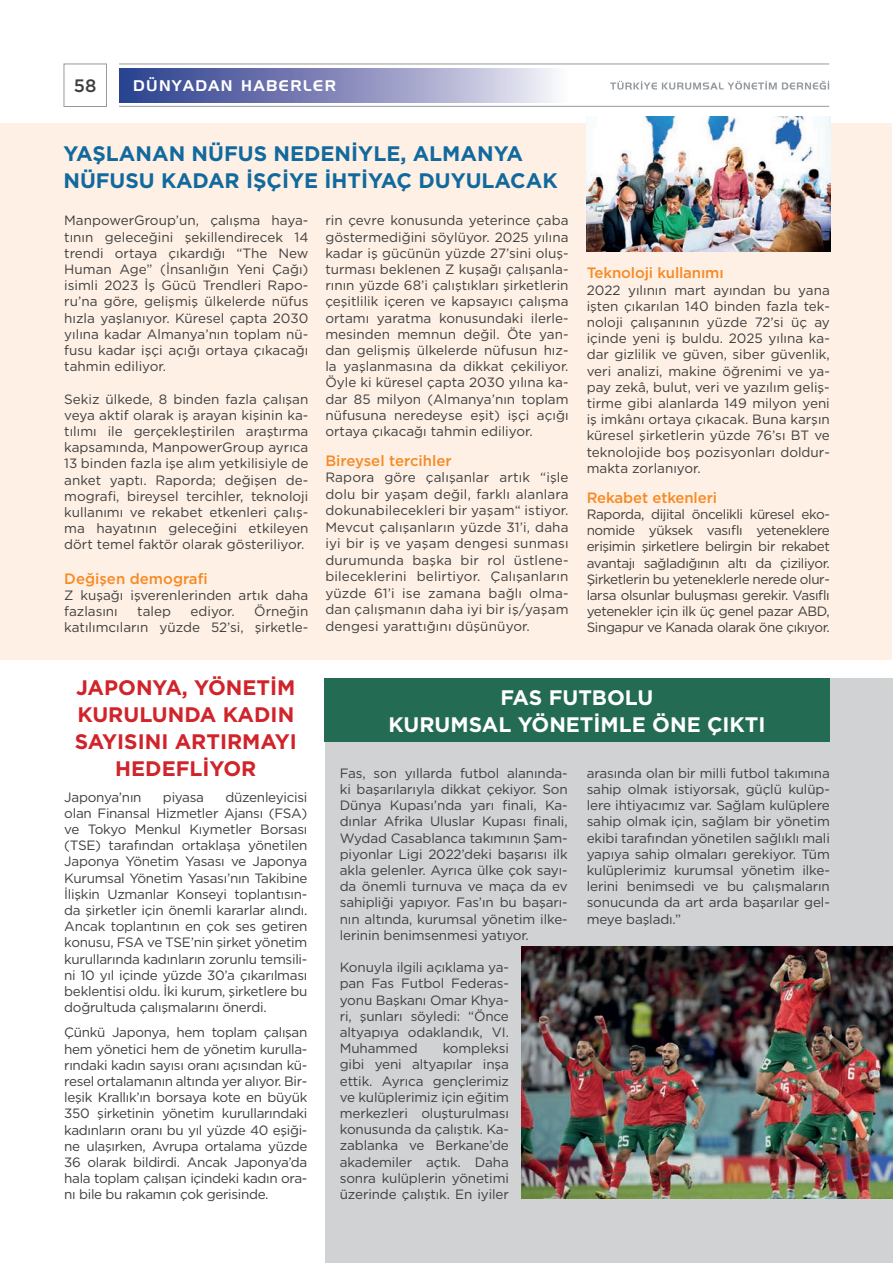
<style>
.page{position:relative;width:893px;height:1263px;background:#fff}
.page>*{position:absolute;margin:0;border:0;box-sizing:border-box;transform-origin:0 0}
.t1{font:700 21px/27px "Gotham";color:#11699e}
.t2{font:700 21px/27px "Gotham";color:#d1232a;text-align:center}
.t3{font:700 21px/27px "Gotham";color:#fff;text-align:center}
.t4{font:500 18px "Gotham";color:#3e3e3f}
.t5{font:500 15px "Gotham";letter-spacing:-.01em;color:#f68a26}
.t6{font:15px "Handel Gothic";letter-spacing:.1em;color:#fff}
.t7{font:13.5px/16.2px "Gotham";letter-spacing:-.01em;color:#3e3e3f;text-align:justify}
</style>
<div class="page">
<div style="left:64px;top:64px;width:43px;height:43px;border:1px solid #949a9f"></div>
<hr style="left:119px;top:64px;width:710px;height:1px;background:#949a9f">
<hr style="left:119px;top:106px;width:710px;height:1px;background:#949a9f">
<svg style="left:610px;top:81px;width:219px;height:9px"></svg>
<div style="left:119px;top:68px;width:449px;height:34px;background:linear-gradient(to right,#263789,#f2ecf5)"></div>
<div style="left:0;top:123px;width:892px;height:536px;background:#fef0e4"></div>
<div style="left:325px;top:678px;width:568px;height:585px;background:#d1d2d4"></div>
<div style="left:325px;top:678px;width:505px;height:64px;background:#236b52"></div>
<img style="left:586px;top:117px;width:244px;height:134px">
<img style="left:522px;top:946px;width:370px;height:252px">
<svg style="left:892px;top:946px;width:1px;height:253px"></svg>
<h2 class="t4" style="left:74px;top:79px;width:24px">58</h2>
<p class="t6" style="left:133px;top:77px;width:204px">DÜNYADAN HABERLER</p>
<h1 class="t1" style="left:63px;top:141px;width:496px">YAŞLANAN NÜFUS NEDENİYLE, ALMANYA<br>NÜFUSU KADAR İŞÇİYE İHTİYAÇ DUYULACAK</h1>
<p class="t7" style="left:64px;top:213px;width:246px">ManpowerGroup’un, çalışma haya&shy;tının geleceğini şekillendirecek 14 trendi ortaya çıkardığı “The New Human Age” (İnsanlığın Yeni Çağı) isimli 2023 İş Gücü Trendleri Rapo&shy;ru’na göre, gelişmiş ülkelerde nüfus hızla yaşlanıyor. Küresel çapta 2030 yılına kadar Almanya’nın toplam nü&shy;fusu kadar işçi açığı ortaya çıkacağı tahmin ediliyor.</p>
<p class="t7" style="left:64px;top:391px;width:246px">Sekiz ülkede, 8 binden fazla çalışan veya aktif olarak iş arayan kişinin ka&shy;tılımı ile gerçekleştirilen araştırma kapsamında, ManpowerGroup ayrıca 13 binden fazla işe alım yetkilisiyle de anket yaptı. Raporda; değişen de&shy;mografi, bireysel tercihler, teknoloji kullanımı ve rekabet etkenleri çalış&shy;ma hayatının geleceğini etkileyen dört temel faktör olarak gösteriliyor.</p>
<p class="t5" style="left:64px;top:573px;width:145px">Değişen demografi</p>
<p class="t7" style="left:64px;top:588px;width:246px">Z kuşağı işverenlerinden artık daha fazlasını</p>
<p class="t7" style="left:64px;top:604px;width:246px;text-align:right">Örneğin<br>katılımcıların yüzde 52’si, şirketle-</p>
<p class="t7" style="left:137px;top:604px;width:35px">talep</p>
<p class="t7" style="left:191px;top:604px;width:46px">ediyor.</p>
<p class="t7" style="left:325px;top:213px;width:245px">rin çevre konusunda yeterince çaba göstermediğini söylüyor. 2025 yılına kadar iş gücünün yüzde 27’sini oluş&shy;turması beklenen Z kuşağı çalışanla&shy;rının yüzde 68’i çalıştıkları şirketlerin çeşitlilik içeren ve kapsayıcı çalışma ortamı yaratma konusundaki ilerle&shy;mesinden memnun değil. Öte yan&shy;dan gelişmiş ülkelerde nüfusun hız&shy;la yaşlanmasına da dikkat çekiliyor.<br>Öyle ki küresel çapta 2030 yılına ka&shy;dar 85 milyon (Almanya’nın toplam nüfusuna neredeyse eşit) işçi açığı ortaya çıkacağı tahmin ediliyor.</p>
<p class="t5" style="left:325px;top:455px;width:128px">Bireysel tercihler</p>
<p class="t7" style="left:325px;top:470px;width:245px">Rapora göre çalışanlar artık “işle dolu bir yaşam değil, farklı alanlara dokunabilecekleri bir yaşam“ istiyor.<br>Mevcut çalışanların yüzde 31’i, daha iyi bir iş ve yaşam dengesi sunması durumunda başka bir rol üstlene&shy;bileceklerini belirtiyor. Çalışanların yüzde 61’i ise zamana bağlı olma&shy;dan çalışmanın daha iyi bir iş/yaşam dengesi yarattığını düşünüyor.</p>
<p class="t5" style="left:587px;top:267px;width:138px">Teknoloji kullanımı</p>
<p class="t7" style="left:587px;top:282px;width:245px">2022 yılının mart ayından bu yana işten çıkarılan 140 binden fazla tek&shy;noloji çalışanının yüzde 72’si üç ay içinde yeni iş buldu. 2025 yılına ka&shy;dar gizlilik ve güven, siber güvenlik, veri analizi, makine öğrenimi ve ya&shy;pay zekâ, bulut, veri ve yazılım geliş&shy;tirme gibi alanlarda 149 milyon yeni iş imkânı ortaya çıkacak. Buna karşın küresel şirketlerin yüzde 76’sı BT ve teknolojide boş pozisyonları doldur&shy;makta zorlanıyor.</p>
<p class="t5" style="left:587px;top:492px;width:132px">Rekabet etkenleri</p>
<p class="t7" style="left:587px;top:507px;width:245px">Raporda, dijital öncelikli küresel eko&shy;nomide yüksek vasıflı yeteneklere erişimin şirketlere belirgin bir rekabet avantajı sağladığının altı da çiziliyor.<br>Şirketlerin bu yeteneklerle nerede olur&shy;larsa olsunlar buluşması gerekir. Vasıflı yetenekler için ilk üç genel pazar ABD, Singapur ve Kanada olarak öne çıkıyor.</p>
<h1 class="t2" style="left:75px;top:676px;width:224px">JAPONYA, YÖNETİM<br>KURULUNDA KADIN<br>SAYISINI ARTIRMAYI<br>HEDEFLİYOR</h1>
<p class="t7" style="left:64px;top:789px;width:79px">Japonya’nın</p>
<p class="t7" style="left:163px;top:789px;width:43px">piyasa</p>
<p class="t7" style="left:64px;top:789px;width:245px;text-indent:161px">düzenleyicisi olan Finansal Hizmetler Ajansı (FSA) ve Tokyo Menkul Kıymetler Borsası (TSE) tarafından ortaklaşa yönetilen Japonya Yönetim Yasası ve Japonya Kurumsal Yönetim Yasası’nın Takibine İlişkin Uzmanlar Konseyi toplantısın&shy;da şirketler için önemli kararlar alındı.<br>Ancak toplantının en çok ses getiren konusu, FSA ve TSE’nin şirket yönetim kurullarında kadınların zorunlu temsili&shy;ni 10 yıl içinde yüzde 30’a çıkarılması beklentisi oldu. İki kurum, şirketlere bu doğrultuda çalışmalarını önerdi.</p>
<p class="t7" style="left:64px;top:1025px;width:245px">Çünkü Japonya, hem toplam çalışan hem yönetici hem de yönetim kurulla&shy;rındaki kadın sayısı oranı açısından kü&shy;resel ortalamanın altında yer alıyor. Bir&shy;leşik Krallık’ın borsaya kote en büyük 350 şirketinin yönetim kurullarındaki kadınların oranı bu yıl yüzde 40 eşiği&shy;ne ulaşırken, Avrupa ortalama yüzde 36 olarak bildirdi. Ancak Japonya’da hala toplam çalışan içindeki kadın ora&shy;nı bile bu rakamın çok gerisinde.</p>
<h1 class="t3" style="left:388px;top:686px;width:378px">FAS FUTBOLU<br>KURUMSAL YÖNETİMLE ÖNE ÇIKTI</h1>
<p class="t7" style="left:340px;top:766px;width:229px">Fas, son yıllarda futbol alanında&shy;ki başarılarıyla dikkat çekiyor. Son Dünya Kupası’nda yarı finali, Ka&shy;dınlar Afrika Uluslar Kupası finali, Wydad Casablanca takımının Şam&shy;piyonlar Ligi 2022’deki başarısı ilk akla gelenler. Ayrıca ülke çok sayı&shy;da önemli turnuva ve maça da ev sahipliği yapıyor. Fas’ın bu başarı&shy;nın altında, kurumsal yönetim ilke&shy;lerinin benimsenmesi yatıyor.</p>
<p class="t7" style="left:340px;top:960px;width:171px">Konuyla ilgili açıklama ya&shy;pan Fas Futbol Federas&shy;yonu Başkanı Omar Khya&shy;ri, şunları söyledi: “Önce altyapıya odaklandık, VI.<br>Muhammed</p>
<p class="t7" style="left:340px;top:1041px;width:171px;text-indent:103px">kompleksi gibi yeni altyapılar inşa ettik. Ayrıca gençlerimiz ve kulüplerimiz için eğitim merkezleri oluşturulması konusunda da çalıştık. Ka&shy;zablanka ve Berkane’de akademiler açtık. Daha sonra kulüplerin yönetimi üzerinde çalıştık. En iyiler</p>
<p class="t7" style="left:587px;top:766px;width:245px">arasında olan bir milli futbol takımına sahip olmak istiyorsak, güçlü kulüp&shy;lere ihtiyacımız var. Sağlam kulüplere sahip olmak için, sağlam bir yönetim ekibi tarafından yönetilen sağlıklı mali yapıya sahip olmaları gerekiyor. Tüm kulüplerimiz kurumsal yönetim ilke&shy;lerini benimsedi ve bu çalışmaların sonucunda da art arda başarılar gel&shy;meye başladı.”</p>
</div>
